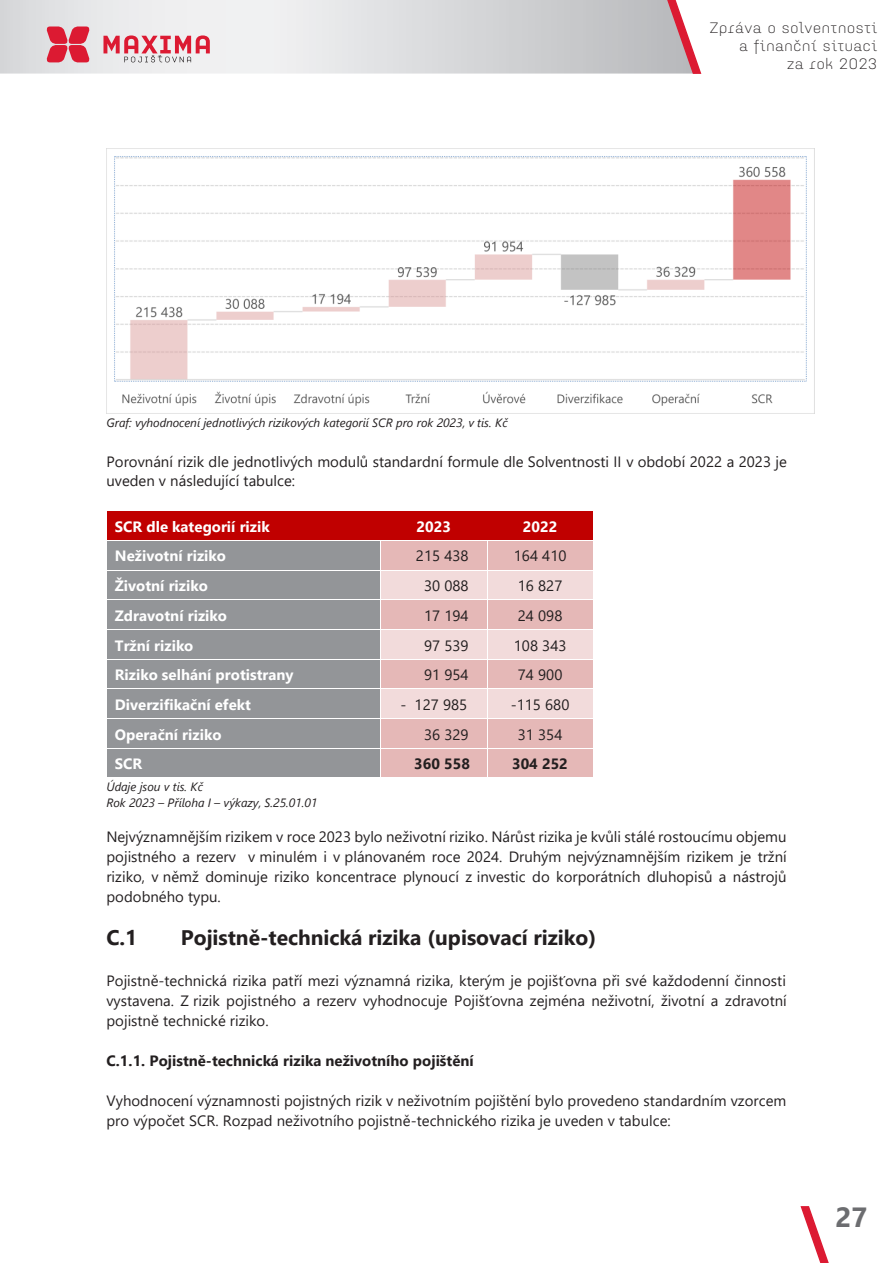
<style>
.page{position:relative;width:893px;height:1263px;background:#fff}
.page>*{position:absolute;margin:0;border:0;box-sizing:border-box;transform-origin:0 0}
.t1{font:700 27.75px "Segoe UI";color:#6c6d70}
.t2{font:700 21px "Segoe UI";color:#231f20}
.t3{font:15px/20px "Segoe UI";color:#231f20}
.t4{font:700 15px "Segoe UI";color:#fff}
.t5{font:700 15px "Segoe UI";color:#231f20}
.t6{font:300 15px/18px "Idealista";letter-spacing:.05em;color:#231f20;text-align:right}
.t7{font:italic 12px/16px "Segoe UI";color:#231f20}
</style>
<div class="page">
<div style="left:107px;top:511px;width:274px;height:29px;background:#c00000"></div>
<div style="left:381px;top:511px;width:106px;height:29px;background:#c00000"></div>
<div style="left:487px;top:511px;width:106px;height:29px;background:#c00000"></div>
<div style="left:107px;top:541px;width:273px;height:29px;background:#939598"></div>
<div style="left:381px;top:541px;width:106px;height:29px;background:#e5b8b7"></div>
<div style="left:487px;top:541px;width:106px;height:29px;background:#e5b8b7"></div>
<div style="left:107px;top:570px;width:273px;height:29px;background:#939598"></div>
<div style="left:381px;top:570px;width:106px;height:29px;background:#f2dbdb"></div>
<div style="left:487px;top:570px;width:106px;height:29px;background:#f2dbdb"></div>
<hr style="left:107px;top:570px;width:273px;height:1px;background:#fff">
<hr style="left:381px;top:570px;width:106px;height:1px;background:#fff">
<hr style="left:488px;top:570px;width:105px;height:1px;background:#fff">
<div style="left:107px;top:600px;width:273px;height:29px;background:#939598"></div>
<div style="left:381px;top:600px;width:106px;height:29px;background:#e5b8b7"></div>
<div style="left:487px;top:600px;width:106px;height:29px;background:#e5b8b7"></div>
<div style="left:107px;top:630px;width:273px;height:29px;background:#939598"></div>
<div style="left:381px;top:630px;width:106px;height:29px;background:#f2dbdb"></div>
<div style="left:487px;top:630px;width:106px;height:29px;background:#f2dbdb"></div>
<div style="left:107px;top:659px;width:273px;height:29px;background:#939598"></div>
<div style="left:381px;top:659px;width:106px;height:29px;background:#e5b8b7"></div>
<div style="left:487px;top:659px;width:106px;height:29px;background:#e5b8b7"></div>
<hr style="left:107px;top:659px;width:273px;height:1px;background:#fff">
<hr style="left:381px;top:659px;width:106px;height:1px;background:#fff">
<hr style="left:488px;top:659px;width:105px;height:1px;background:#fff">
<div style="left:107px;top:689px;width:273px;height:29px;background:#939598"></div>
<div style="left:381px;top:689px;width:106px;height:29px;background:#f2dbdb"></div>
<div style="left:487px;top:689px;width:106px;height:29px;background:#f2dbdb"></div>
<div style="left:107px;top:719px;width:273px;height:29px;background:#939598"></div>
<div style="left:381px;top:719px;width:106px;height:29px;background:#e5b8b7"></div>
<div style="left:487px;top:719px;width:106px;height:29px;background:#e5b8b7"></div>
<div style="left:107px;top:749px;width:273px;height:29px;background:#939598"></div>
<div style="left:381px;top:749px;width:106px;height:29px;background:#e5b8b7"></div>
<div style="left:487px;top:749px;width:106px;height:29px;background:#e5b8b7"></div>
<svg style="left:487px;top:541px;width:2px;height:237px"></svg>
<img style="left:106px;top:149px;width:701px;height:264px">
<svg style="left:0;top:0;width:666px;height:74px"></svg>
<svg style="left:666px;top:0;width:36px;height:74px"></svg>
<svg style="left:800px;top:1206px;width:29px;height:57px"></svg>
<svg style="left:103px;top:35px;width:107px;height:27px"></svg>
<svg style="left:46px;top:26px;width:45px;height:36px;background:#dd5668"></svg>
<p class="t6" style="left:710px;top:17px;width:169px">Zpráva o solventnosti a finanční situaci<br>za rok 2023</p>
<p class="t7" style="left:106px;top:413px;width:403px">Graf: vyhodnocení jednotlivých rizikových kategorií SCR pro rok 2023, v tis. Kč</p>
<p class="t3" style="left:106px;top:450px;width:682px">Porovnání rizik dle jednotlivých modulů standardní formule dle Solventnosti II v období 2022 a 2023 je uveden v následující tabulce:</p>
<p class="t4" style="left:115px;top:512px;width:156px">SCR dle kategorií rizik</p>
<p class="t4" style="left:417px;top:512px;width:36px">2023</p>
<p class="t4" style="left:523px;top:512px;width:36px">2022</p>
<p class="t4" style="left:115px;top:542px;width:113px">Neživotní riziko</p>
<p class="t3" style="left:416px;top:545px;width:54px">215 438</p>
<p class="t3" style="left:514px;top:545px;width:54px">164 410</p>
<p class="t4" style="left:115px;top:572px;width:94px">Životní riziko</p>
<p class="t3" style="left:424px;top:574px;width:46px">30 088</p>
<p class="t3" style="left:518px;top:574px;width:46px">16 827</p>
<p class="t4" style="left:115px;top:601px;width:114px">Zdravotní riziko</p>
<p class="t3" style="left:424px;top:604px;width:46px">17 194</p>
<p class="t3" style="left:518px;top:604px;width:46px">24 098</p>
<p class="t4" style="left:115px;top:631px;width:80px">Tržní riziko</p>
<p class="t3" style="left:424px;top:634px;width:46px">97 539</p>
<p class="t3" style="left:514px;top:634px;width:54px">108 343</p>
<p class="t4" style="left:115px;top:661px;width:180px">Riziko selhání protistrany</p>
<p class="t3" style="left:424px;top:664px;width:46px">91 954</p>
<p class="t3" style="left:518px;top:664px;width:46px">74 900</p>
<p class="t4" style="left:115px;top:690px;width:138px">Diverzifikační efekt</p>
<p class="t3" style="left:400px;top:693px;width:68px">- 127 985</p>
<p class="t3" style="left:511px;top:693px;width:60px">-115 680</p>
<p class="t4" style="left:115px;top:720px;width:108px">Operační riziko</p>
<p class="t3" style="left:424px;top:723px;width:46px">36 329</p>
<p class="t3" style="left:518px;top:723px;width:46px">31 354</p>
<p class="t4" style="left:115px;top:750px;width:29px">SCR</p>
<p class="t5" style="left:414px;top:750px;width:57px">360 558</p>
<p class="t5" style="left:512px;top:750px;width:57px">304 252</p>
<p class="t7" style="left:106px;top:777px;width:212px">Údaje jsou v tis. Kč<br>Rok 2023 – Příloha I – výkazy, S.25.01.01</p>
<p class="t3" style="left:106px;top:826px;width:682px;text-align:justify">Nejvýznamnějším rizikem v roce 2023 bylo neživotní riziko. Nárůst rizika je kvůli stálé rostoucímu objemu pojistného a rezerv v minulém i v plánovaném roce 2024. Druhým nejvýznamnějším rizikem je tržní riziko, v němž dominuje riziko koncentrace plynoucí z investic do korporátních dluhopisů a nástrojů podobného typu.</p>
<p class="t2" style="left:106px;top:918px;width:32px">C.1</p>
<p class="t2" style="left:181px;top:918px;width:417px">Pojistně-technická rizika (upisovací riziko)</p>
<p class="t3" style="left:106px;top:970px;width:682px;text-align:justify">Pojistně-technická rizika patří mezi významná rizika, kterým je pojišťovna při své každodenní činnosti vystavena. Z rizik pojistného a rezerv vyhodnocuje Pojišťovna zejména neživotní, životní a zdravotní pojistně technické riziko.</p>
<p class="t5" style="left:106px;top:1046px;width:369px">C.1.1. Pojistně-technická rizika neživotního pojištění</p>
<p class="t3" style="left:106px;top:1089px;width:681px">Vyhodnocení významnosti pojistných rizik v neživotním pojištění bylo provedeno standardním vzorcem pro výpočet SCR. Rozpad neživotního pojistně-technického rizika je uveden v tabulce:</p>
<h1 class="t1" style="left:835px;top:1190px;width:33px">27</h1>
</div>
